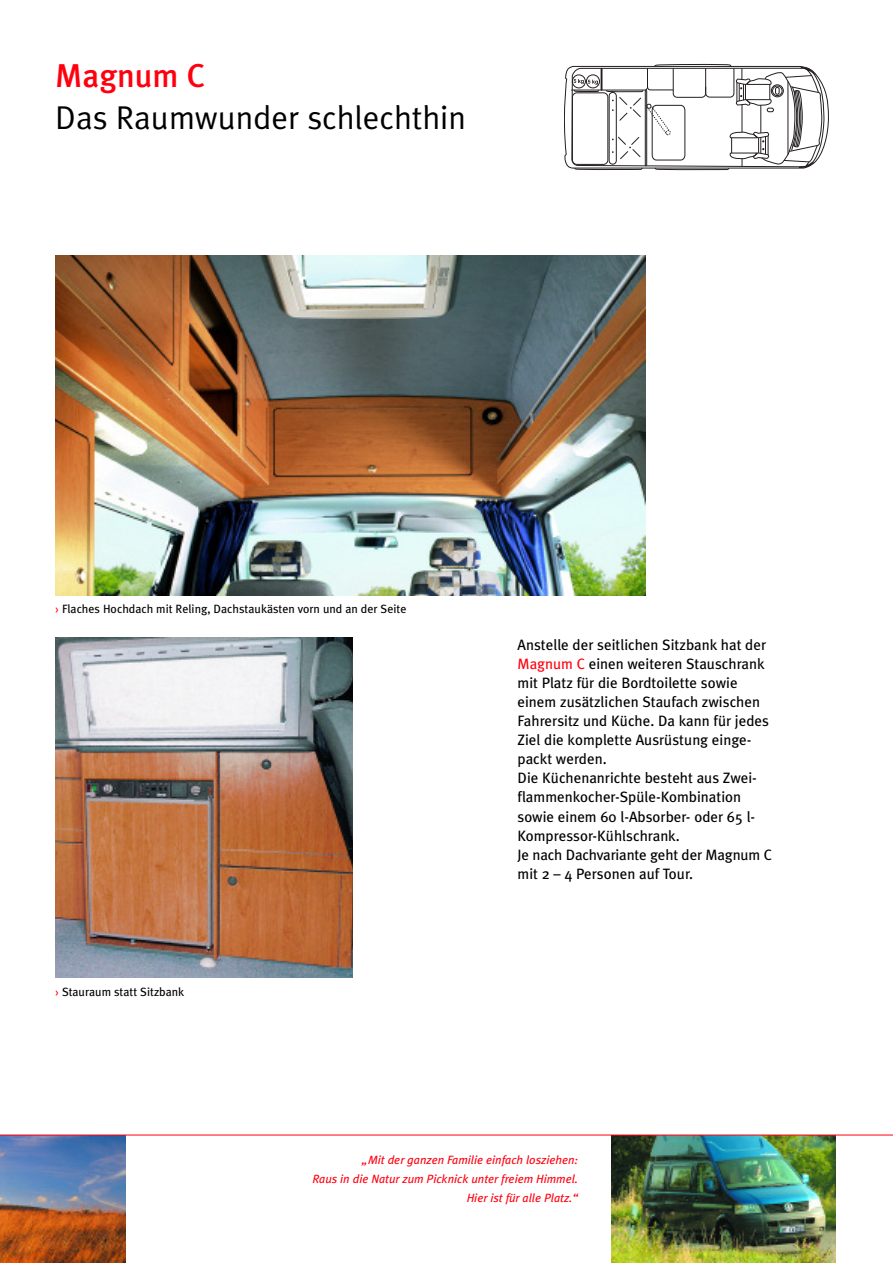
<style>
.page{position:relative;width:893px;height:1263px;background:#fff}
.page>*{position:absolute;margin:0;border:0;box-sizing:border-box;transform-origin:0 0}
.t1{font:33px "Meta Plus Normal";color:#000}
.t2{font:500 33px "Meta Plus";color:#ff000f}
.t3{font:15px/19px "Meta Plus";color:#000}
.t4{font:italic 12px/19px "Meta Plus";color:#ff000f;text-align:right}
.t5{font:12px "Meta Plus";color:#000}
.s1{color:#ff000f}
</style>
<div class="page">
<img style="left:0;top:1136px;width:125px;height:127px">
<img style="left:612px;top:1136px;width:223px;height:127px">
<img style="left:55px;top:255px;width:590px;height:340px">
<img style="left:55px;top:638px;width:298px;height:340px">
<svg style="left:564px;top:63px;width:265px;height:108px"></svg>
<hr style="left:0;top:1135px;width:893px;height:1px;background:#ff000f">
<h1 class="t2" style="left:55px;top:62px;width:151px">Magnum C</h1>
<h1 class="t1" style="left:55px;top:105px;width:412px">Das Raumwunder schlechthin</h1>
<p class="t5" style="left:55px;top:604px;width:353px"><span class="s1">›</span> Flaches Hochdach mit Reling, Dachstaukästen vorn und an der Seite</p>
<p class="t5" style="left:55px;top:987px;width:131px"><span class="s1">›</span> Stauraum statt Sitzbank</p>
<p class="t3" style="left:517px;top:636px;width:256px">Anstelle der seitlichen Sitzbank hat der <span class="s1">Magnum C</span> einen weiteren Stauschrank mit Platz für die Bordtoilette sowie einem zusätzlichen Staufach zwischen Fahrersitz und Küche. Da kann für jedes Ziel die komplette Ausrüstung einge&shy;packt werden.<br>Die Küchenanrichte besteht aus Zwei&shy;flammenkocher-Spüle-Kombination sowie einem 60 l-Absorber- oder 65 l-Kompressor-Kühlschrank.<br>Je nach Dachvariante geht der Magnum C mit 2 – 4 Personen auf Tour.</p>
<p class="t4" style="left:312px;top:1151px;width:267px">„Mit der ganzen Familie einfach losziehen:<br>Raus in die Natur zum Picknick unter freiem Himmel.<br>Hier ist für alle Platz.“</p>
</div>
